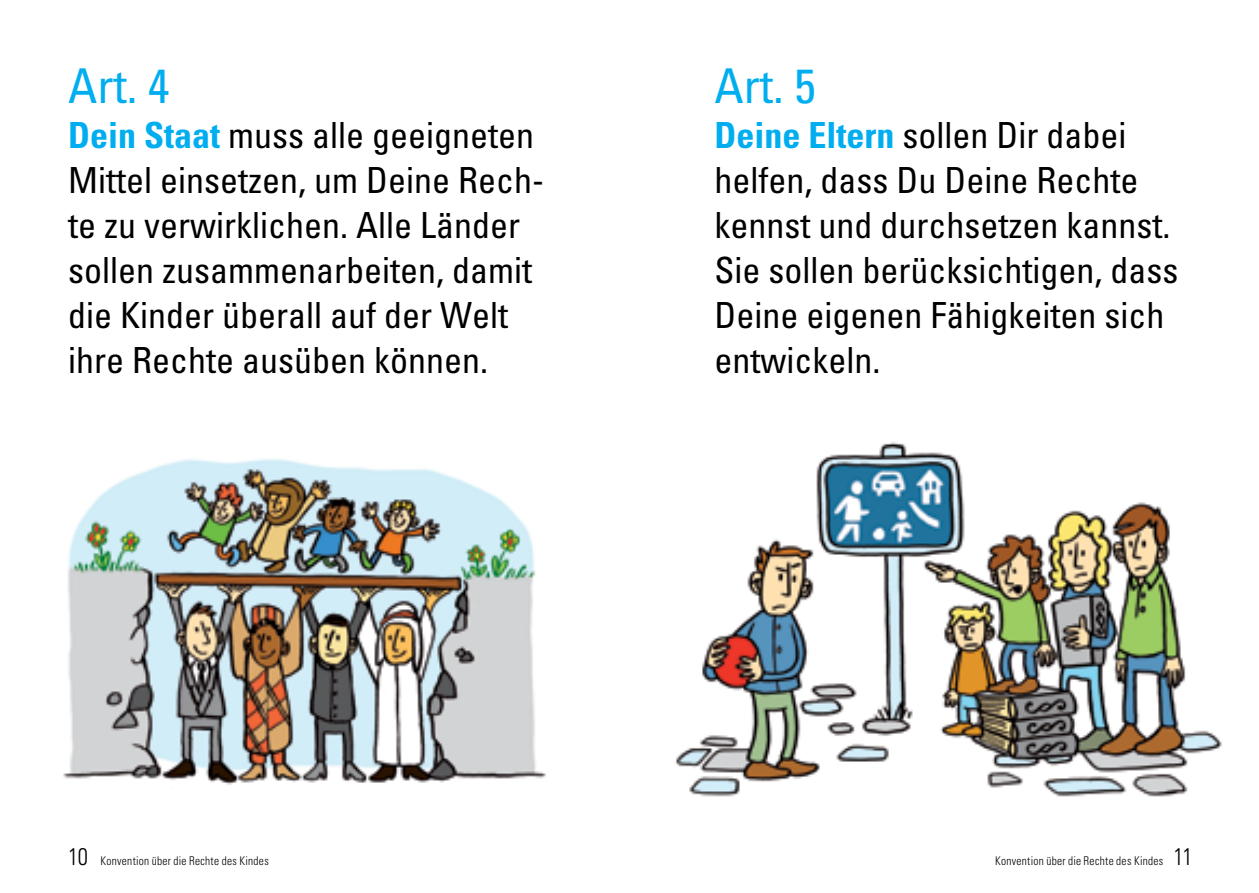
<style>
.page{position:relative;width:1259px;height:893px;background:#fff}
.page>*{position:absolute;margin:0;border:0;box-sizing:border-box;transform-origin:0 0}
.t1{font:condensed 48px "Univers LT Std";color:#00aeef}
.t2{font:condensed 36px/45px "Univers LT Std";color:#000}
.t3{font:300 condensed 24px "Univers LT Std";color:#000;scale:.95 1}
.t4{font:300 condensed 12px "Univers LT Std";letter-spacing:.025em;color:#000;scale:.95 1}
.s1{font-weight:700;color:#00aeef}
.s2{font-size:24px}
</style>
<div class="page">
<img style="left:676px;top:442px;width:546px;height:355px">
<img style="left:63px;top:458px;width:483px;height:327px">
<h1 class="t1" style="left:68px;top:55px;width:103px">Art. 4</h1>
<p class="t2" style="left:68px;top:112px;width:477px"><span class="s1">Dein Staat</span> muss alle geeigneten<br>Mittel einsetzen, um Deine Rech&shy;te zu verwirklichen. Alle Länder sollen zusammenarbeiten, damit die Kinder überall auf der Welt ihre Rechte ausüben können.</p>
<h1 class="t1" style="left:714px;top:55px;width:103px">Art. 5</h1>
<p class="t2" style="left:714px;top:112px;width:465px"><span class="s1">Deine Eltern</span> sollen Dir dabei helfen, dass Du Deine Rechte kennst und durchsetzen kannst.<br>Sie sollen berücksichtigen, dass<br>Deine eigenen Fähigkeiten sich entwickeln.</p>
<p class="t3" style="left:68px;top:842px;width:22px">10</p>
<p class="t4" style="left:100px;top:854px;width:179px">Konvention über die Rechte des Kindes</p>
<p class="t4" style="left:995px;top:854px;width:209px">Konvention über die Rechte des Kindes <span class="s2">11</span></p>
</div>
